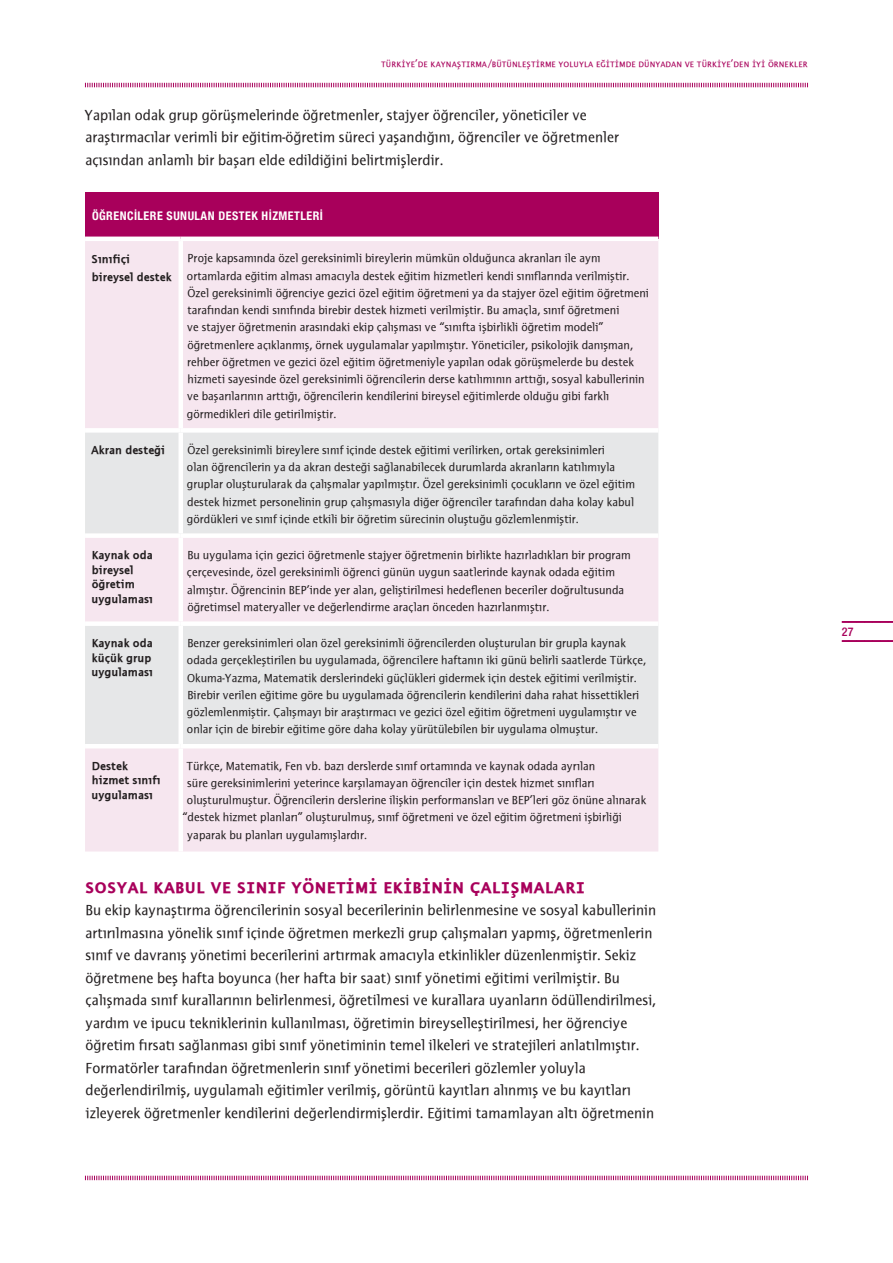
<style>
.page{position:relative;width:893px;height:1263px;background:#fff}
.page>*{position:absolute;margin:0;border:0;box-sizing:border-box;transform-origin:0 0}
.t1{font:21px "Thordis Sans MYTEO Bold SC";letter-spacing:-.01em;color:#a8005b}
.t2{font:15px/22.5px "Thordis Sans MYTEO";color:#231f20}
.t3{font:12px/17.2px "Thordis Sans MYTEO";color:#231f20}
.t4{font:12px/14.4px "Thordis Sans MYTEO Bold";color:#231f20}
.t5{font:700 condensed 12px "Helvetica Neue LT Pro";color:#fff}
.t6{font:500 condensed 12px "Helvetica Neue LT Pro";color:#a8005b}
.t7{font:10.5px "Thordis Sans MYTEO Regular SC";color:#a8005b}
</style>
<div class="page">
<svg style="left:85px;top:1175px;width:723px;height:6px"></svg>
<svg style="left:85px;top:82px;width:723px;height:6px"></svg>
<svg style="left:842px;top:621px;width:51px;height:1px"></svg>
<svg style="left:842px;top:640px;width:51px;height:1px"></svg>
<div style="left:85px;top:192px;width:573px;height:47px;background:#a8005b"></div>
<div style="left:85px;top:241px;width:573px;height:610px;background:#f6e6ef"></div>
<svg style="left:85px;top:433px;width:573px;height:311px;background:#eae6e9"></svg>
<hr style="left:85px;top:237px;width:96px;height:4px;background:#fff">
<hr style="left:181px;top:237px;width:477px;height:4px;background:#fff">
<div style="left:178px;top:241px;width:5px;height:187px;background:#fff"></div>
<div style="left:85px;top:428px;width:96px;height:5px;background:#fff"></div>
<div style="left:181px;top:428px;width:477px;height:5px;background:#fff"></div>
<div style="left:178px;top:433px;width:5px;height:100px;background:#fff"></div>
<div style="left:85px;top:533px;width:96px;height:5px;background:#fff"></div>
<div style="left:181px;top:533px;width:477px;height:5px;background:#fff"></div>
<div style="left:178px;top:538px;width:5px;height:83px;background:#fff"></div>
<div style="left:85px;top:621px;width:96px;height:5px;background:#fff"></div>
<div style="left:181px;top:621px;width:477px;height:5px;background:#fff"></div>
<div style="left:178px;top:626px;width:5px;height:118px;background:#fff"></div>
<hr style="left:85px;top:744px;width:96px;height:4px;background:#fff">
<hr style="left:181px;top:744px;width:477px;height:4px;background:#fff">
<div style="left:178px;top:748px;width:5px;height:103px;background:#fff"></div>
<p class="t7" style="left:381px;top:57px;width:428px">türkiye’de kaynaştırma/bütünleştirme yoluyla eğitimde dünyadan ve türkiye’den iyi örnekler</p>
<p class="t2" style="left:85px;top:104px;width:536px">Yapılan odak grup görüşmelerinde öğretmenler, stajyer öğrenciler, yöneticiler ve araştırmacılar verimli bir eğitim-öğretim süreci yaşandığını, öğrenciler ve öğretmenler açısından anlamlı bir başarı elde edildiğini belirtmişlerdir.</p>
<p class="t5" style="left:92px;top:208px;width:15px">ÖĞRENCILERE</p>
<p class="t5" style="left:167px;top:208px;width:8px">SUNULAN</p>
<p class="t5" style="left:219px;top:208px;width:8px">DESTEK</p>
<p class="t5" style="left:262px;top:208px;width:25px">HIZMETLERI</p>
<p class="t4" style="left:92px;top:250px;width:82px;line-height:18px">Sınıfiçi bireysel destek</p>
<p class="t3" style="left:187px;top:250px;width:464px">Proje kapsamında özel gereksinimli bireylerin mümkün olduğunca akranları ile aynı ortamlarda eğitim alması amacıyla destek eğitim hizmetleri kendi sınıflarında verilmiştir.<br>Özel gereksinimli öğrenciye gezici özel eğitim öğretmeni ya da stajyer özel eğitim öğretmeni tarafından kendi sınıfında birebir destek hizmeti verilmiştir. Bu amaçla, sınıf öğretmeni<br>ve stajyer öğretmenin arasındaki ekip çalışması ve “sınıfta işbirlikli öğretim modeli” öğretmenlere açıklanmış, örnek uygulamalar yapılmıştır. Yöneticiler, psikolojik danışman, rehber öğretmen ve gezici özel eğitim öğretmeniyle yapılan odak görüşmelerde bu destek hizmeti sayesinde özel gereksinimli öğrencilerin derse katılımının arttığı, sosyal kabullerinin ve başarılarının arttığı, öğrencilerin kendilerini bireysel eğitimlerde olduğu gibi farklı görmedikleri dile getirilmiştir.</p>
<p class="t4" style="left:91px;top:443px;width:76px">Akran desteği</p>
<p class="t3" style="left:187px;top:441px;width:450px">Özel gereksinimli bireylere sınıf içinde destek eğitimi verilirken, ortak gereksinimleri<br>olan öğrencilerin ya da akran desteği sağlanabilecek durumlarda akranların katılımıyla gruplar oluşturularak da çalışmalar yapılmıştır. Özel gereksinimli çocukların ve özel eğitim destek hizmet personelinin grup çalışmasıyla diğer öğrenciler tarafından daha kolay kabul gördükleri ve sınıf içinde etkili bir öğretim sürecinin oluştuğu gözlemlenmiştir.</p>
<p class="t4" style="left:92px;top:549px;width:63px">Kaynak oda bireysel öğretim uygulaması</p>
<p class="t3" style="left:187px;top:547px;width:446px">Bu uygulama için gezici öğretmenle stajyer öğretmenin birlikte hazırladıkları bir program çerçevesinde, özel gereksinimli öğrenci günün uygun saatlerinde kaynak odada eğitim almıştır. Öğrencinin BEP’inde yer alan, geliştirilmesi hedeflenen beceriler doğrultusunda öğretimsel materyaller ve değerlendirme araçları önceden hazırlanmıştır.</p>
<p class="t4" style="left:92px;top:637px;width:63px">Kaynak oda küçük grup uygulaması</p>
<p class="t3" style="left:187px;top:635px;width:461px">Benzer gereksinimleri olan özel gereksinimli öğrencilerden oluşturulan bir grupla kaynak odada gerçekleştirilen bu uygulamada, öğrencilere haftanın iki günü belirli saatlerde Türkçe, Okuma-Yazma, Matematik derslerindeki güçlükleri gidermek için destek eğitimi verilmiştir.<br>Birebir verilen eğitime göre bu uygulamada öğrencilerin kendilerini daha rahat hissettikleri gözlemlenmiştir. Çalışmayı bir araştırmacı ve gezici özel eğitim öğretmeni uygulamıştır ve onlar için de birebir eğitime göre daha kolay yürütülebilen bir uygulama olmuştur.</p>
<p class="t4" style="left:92px;top:759px;width:71px">Destek hizmet sınıfı uygulaması</p>
<p class="t3" style="left:187px;top:757px;width:410px">Türkçe, Matematik, Fen vb. bazı derslerde sınıf ortamında ve kaynak odada ayrılan</p>
<p class="t3" style="left:187px;top:774px;width:409px">süre gereksinimlerini yeterince karşılamayan öğrenciler için destek hizmet sınıfları</p>
<p class="t3" style="left:187px;top:792px;width:461px">oluşturulmuştur. Öğrencilerin derslerine ilişkin performansları ve BEP’leri göz önüne alınarak</p>
<p class="t3" style="left:182px;top:809px;width:441px">“destek hizmet planları” oluşturulmuş, sınıf öğretmeni ve özel eğitim öğretmeni işbirliği</p>
<p class="t3" style="left:187px;top:826px;width:181px">yaparak bu planları uygulamışlardır.</p>
<h1 class="t1" style="left:85px;top:874px;width:502px">sosyal kabul ve sınıf yönetimi ekibinin çalışmaları</h1>
<p class="t2" style="left:85px;top:899px;width:572px">Bu ekip kaynaştırma öğrencilerinin sosyal becerilerinin belirlenmesine ve sosyal kabullerinin artırılmasına yönelik sınıf içinde öğretmen merkezli grup çalışmaları yapmış, öğretmenlerin sınıf ve davranış yönetimi becerilerini artırmak amacıyla etkinlikler düzenlenmiştir. Sekiz öğretmene beş hafta boyunca (her hafta bir saat) sınıf yönetimi eğitimi verilmiştir. Bu çalışmada sınıf kurallarının belirlenmesi, öğretilmesi ve kurallara uyanların ödüllendirilmesi, yardım ve ipucu tekniklerinin kullanılması, öğretimin bireyselleştirilmesi, her öğrenciye öğretim fırsatı sağlanması gibi sınıf yönetiminin temel ilkeleri ve stratejileri anlatılmıştır.<br>Formatörler tarafından öğretmenlerin sınıf yönetimi becerileri gözlemler yoluyla değerlendirilmiş, uygulamalı eğitimler verilmiş, görüntü kayıtları alınmış ve bu kayıtları izleyerek öğretmenler kendilerini değerlendirmişlerdir. Eğitimi tamamlayan altı öğretmenin</p>
<p class="t6" style="left:842px;top:624px;width:13px">27</p>
</div>
